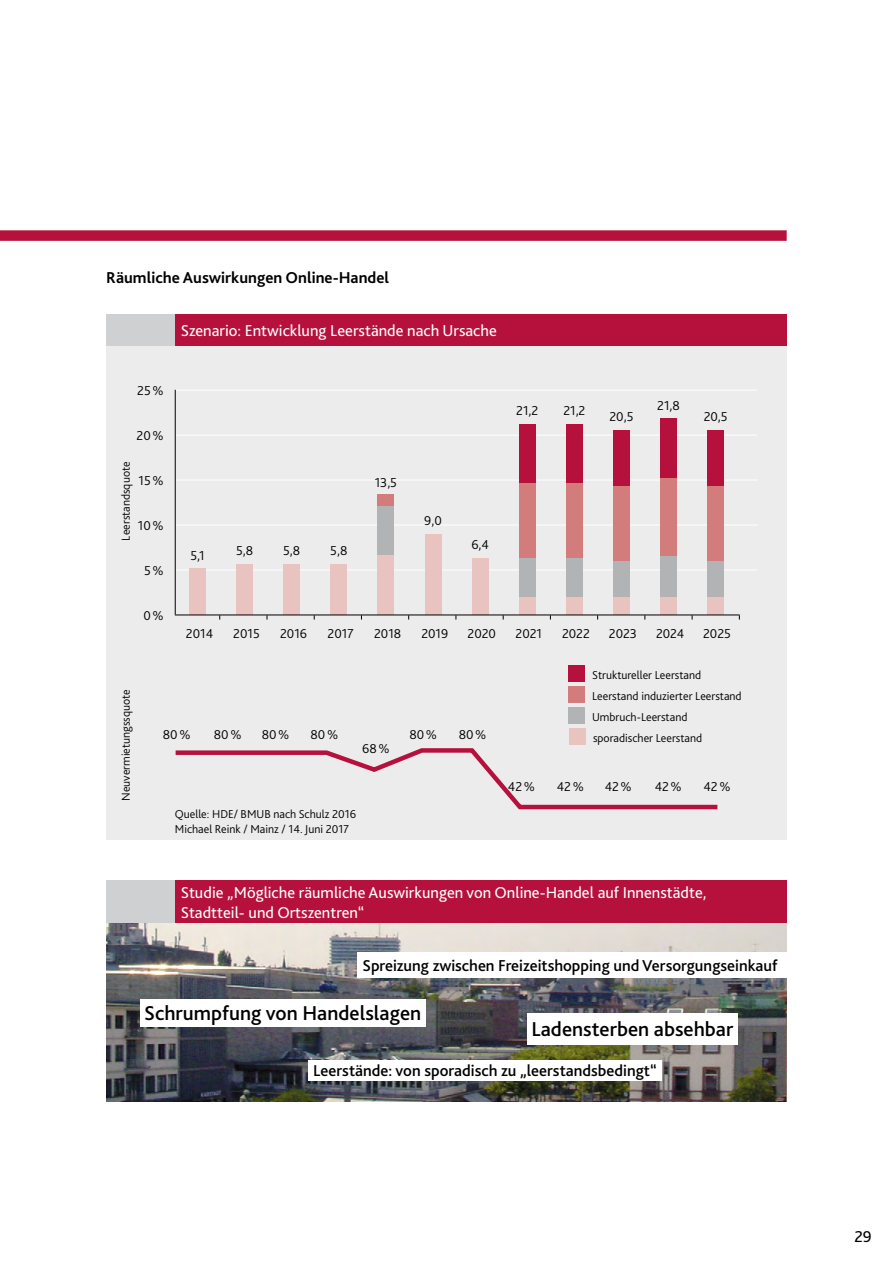
<style>
.page{position:relative;width:893px;height:1263px;background:#fff}
.page>*{position:absolute;margin:0;border:0;box-sizing:border-box;transform-origin:0 0}
.tabelle_normal{font:500 21px "Bliss 2";color:#000}
.bildüber_weiß{font:16.5px/19.5px "Bliss 2";color:#fff}
.tabelle_normal-2{font:500 16.5px "Bliss 2";color:#000}
.Ü4_bold_schwarz{font:700 16.5px "Bliss 2";color:#000}
.t1{font:16.5px "Bliss 2";color:#000}
.tabelle_lb{font:300 13.5px "Bliss 2";color:#000}
.Ü3_bold_rot{font:300 12px "Bliss 2";color:#000}
.kästen-schwarz{font:300 12px "Bliss 2";color:#000}
.Quelle{font:300 12px "Bliss 2";color:#000}
</style>
<div class="page">
<img style="left:106px;top:923px;width:681px;height:179px">
<div style="left:106px;top:314px;width:681px;height:525px;background:#ececed"></div>
<div style="left:174px;top:314px;width:613px;height:32px;background:#b5113c"></div>
<div style="left:106px;top:314px;width:68px;height:32px;background:#cfd0d1"></div>
<div style="left:0;top:230px;width:787px;height:11px;background:#b5113c"></div>
<div style="left:568px;top:665px;width:17px;height:17px;background:#b5113c"></div>
<div style="left:568px;top:686px;width:17px;height:17px;background:#d27c7c"></div>
<div style="left:568px;top:707px;width:17px;height:17px;background:#b1b3b5"></div>
<div style="left:569px;top:728px;width:17px;height:17px;background:#e8c3bf"></div>
<svg style="left:175px;top:748px;width:543px;height:62px"></svg>
<hr style="left:175px;top:480px;width:583px;height:1px;background:#fff">
<hr style="left:175px;top:390px;width:582px;height:1px;background:#fff">
<hr style="left:175px;top:570px;width:582px;height:1px;background:#fff">
<hr style="left:175px;top:435px;width:582px;height:1px;background:#fff">
<hr style="left:175px;top:525px;width:583px;height:1px;background:#fff">
<hr style="left:175px;top:390px;width:1px;height:225px;background:#000">
<div style="left:189px;top:568px;width:17px;height:47px;background:#e8c3bf"></div>
<div style="left:236px;top:564px;width:17px;height:51px;background:#e8c3bf"></div>
<div style="left:283px;top:564px;width:17px;height:51px;background:#e8c3bf"></div>
<div style="left:425px;top:534px;width:16px;height:81px;background:#e8c3bf"></div>
<div style="left:472px;top:558px;width:16px;height:57px;background:#e8c3bf"></div>
<div style="left:330px;top:564px;width:17px;height:51px;background:#e8c3bf"></div>
<div style="left:378px;top:495px;width:16px;height:120px;background:#d27c7c"></div>
<div style="left:378px;top:555px;width:16px;height:60px;background:#e8c3bf"></div>
<div style="left:378px;top:507px;width:16px;height:48px;background:#b1b3b5"></div>
<div style="left:519px;top:424px;width:16px;height:191px;background:#b5113c"></div>
<div style="left:519px;top:483px;width:16px;height:132px;background:#d27c7c"></div>
<div style="left:519px;top:597px;width:16px;height:18px;background:#e8c3bf"></div>
<div style="left:519px;top:559px;width:16px;height:38px;background:#b1b3b5"></div>
<div style="left:566px;top:424px;width:17px;height:191px;background:#b5113c"></div>
<div style="left:566px;top:483px;width:17px;height:132px;background:#d27c7c"></div>
<div style="left:566px;top:597px;width:17px;height:18px;background:#e8c3bf"></div>
<div style="left:566px;top:559px;width:17px;height:38px;background:#b1b3b5"></div>
<div style="left:613px;top:430px;width:17px;height:185px;background:#b5113c"></div>
<div style="left:613px;top:486px;width:17px;height:129px;background:#d27c7c"></div>
<div style="left:613px;top:597px;width:17px;height:18px;background:#e8c3bf"></div>
<div style="left:613px;top:561px;width:17px;height:36px;background:#b1b3b5"></div>
<div style="left:707px;top:430px;width:17px;height:185px;background:#b5113c"></div>
<div style="left:707px;top:486px;width:17px;height:129px;background:#d27c7c"></div>
<div style="left:707px;top:597px;width:17px;height:18px;background:#e8c3bf"></div>
<div style="left:707px;top:561px;width:17px;height:36px;background:#b1b3b5"></div>
<div style="left:660px;top:418px;width:17px;height:197px;background:#b5113c"></div>
<div style="left:660px;top:478px;width:17px;height:137px;background:#d27c7c"></div>
<div style="left:660px;top:597px;width:17px;height:18px;background:#e8c3bf"></div>
<div style="left:660px;top:556px;width:17px;height:41px;background:#b1b3b5"></div>
<hr style="left:175px;top:615px;width:565px;height:1px;background:#000">
<div style="left:357px;top:953px;width:430px;height:25px;background:#fff"></div>
<div style="left:308px;top:1060px;width:354px;height:21px;background:#fff"></div>
<div style="left:527px;top:1013px;width:211px;height:31px;background:#fff"></div>
<div style="left:140px;top:999px;width:285px;height:27px;background:#fff"></div>
<div style="left:174px;top:881px;width:613px;height:42px;background:#b5113c"></div>
<div style="left:106px;top:881px;width:68px;height:42px;background:#cfd0d1"></div>
<p class="Ü4_bold_schwarz" style="left:106px;top:267px;width:284px">Räumliche Auswirkungen Online-Handel</p>
<p class="tabelle_lb" style="left:137px;top:382px;width:28px">25%</p>
<p class="tabelle_lb" style="left:137px;top:427px;width:29px">20%</p>
<p class="tabelle_lb" style="left:138px;top:472px;width:27px">15%</p>
<p class="tabelle_lb" style="left:138px;top:517px;width:27px">10%</p>
<p class="tabelle_lb" style="left:144px;top:562px;width:21px">5%</p>
<p class="tabelle_lb" style="left:143px;top:607px;width:22px">0%</p>
<p class="Quelle" style="left:118px;top:541px;width:81px;rotate:-90deg">Leerstandsquote</p>
<p class="bildüber_weiß" style="left:181px;top:320px;width:318px">Szenario: Entwicklung Leerstände nach Ursache</p>
<p class="tabelle_lb" style="left:190px;top:547px;width:16px">5,1</p>
<p class="tabelle_lb" style="left:236px;top:542px;width:19px">5,8</p>
<p class="tabelle_lb" style="left:283px;top:542px;width:19px">5,8</p>
<p class="tabelle_lb" style="left:330px;top:542px;width:19px">5,8</p>
<p class="tabelle_lb" style="left:375px;top:474px;width:24px">13,5</p>
<p class="tabelle_lb" style="left:424px;top:512px;width:19px">9,0</p>
<p class="tabelle_lb" style="left:516px;top:402px;width:24px">21,2</p>
<p class="tabelle_lb" style="left:563px;top:402px;width:24px">21,2</p>
<p class="tabelle_lb" style="left:471px;top:536px;width:19px">6,4</p>
<p class="tabelle_lb" style="left:657px;top:397px;width:24px">21,8</p>
<p class="tabelle_lb" style="left:609px;top:408px;width:26px">20,5</p>
<p class="tabelle_lb" style="left:704px;top:408px;width:26px">20,5</p>
<p class="tabelle_lb" style="left:186px;top:625px;width:29px">2014</p>
<p class="tabelle_lb" style="left:233px;top:625px;width:28px">2015</p>
<p class="tabelle_lb" style="left:280px;top:625px;width:28px">2016</p>
<p class="tabelle_lb" style="left:328px;top:625px;width:28px">2017</p>
<p class="tabelle_lb" style="left:374px;top:625px;width:29px">2018</p>
<p class="tabelle_lb" style="left:421px;top:625px;width:28px">2019</p>
<p class="tabelle_lb" style="left:468px;top:625px;width:30px">2020</p>
<p class="tabelle_lb" style="left:516px;top:625px;width:28px">2021</p>
<p class="tabelle_lb" style="left:562px;top:625px;width:29px">2022</p>
<p class="tabelle_lb" style="left:609px;top:625px;width:30px">2023</p>
<p class="tabelle_lb" style="left:656px;top:625px;width:30px">2024</p>
<p class="tabelle_lb" style="left:703px;top:625px;width:29px">2025</p>
<p class="Quelle" style="left:118px;top:801px;width:113px;rotate:-90deg">Neuvermietungssquote</p>
<p class="tabelle_lb" style="left:163px;top:726px;width:29px">80%</p>
<p class="tabelle_lb" style="left:214px;top:726px;width:29px">80%</p>
<p class="tabelle_lb" style="left:262px;top:726px;width:29px">80%</p>
<p class="tabelle_lb" style="left:311px;top:726px;width:29px">80%</p>
<p class="tabelle_lb" style="left:409px;top:726px;width:29px">80%</p>
<p class="tabelle_lb" style="left:459px;top:726px;width:29px">80%</p>
<p class="tabelle_lb" style="left:362px;top:740px;width:29px">68%</p>
<p class="kästen-schwarz" style="left:175px;top:807px;width:183px">Quelle: HDE/ BMUB nach Schulz 2016</p>
<p class="kästen-schwarz" style="left:175px;top:822px;width:176px">Michael Reink / Mainz / 14. Juni 2017</p>
<p class="Ü3_bold_rot" style="left:592px;top:667px;width:111px">Struktureller Leerstand</p>
<p class="Ü3_bold_rot" style="left:592px;top:688px;width:151px">Leerstand induzierter Leerstand</p>
<p class="Ü3_bold_rot" style="left:592px;top:709px;width:97px">Umbruch-Leerstand</p>
<p class="Ü3_bold_rot" style="left:593px;top:730px;width:111px">sporadischer Leerstand</p>
<p class="tabelle_lb" style="left:508px;top:778px;width:29px">42%</p>
<p class="tabelle_lb" style="left:557px;top:778px;width:29px">42%</p>
<p class="tabelle_lb" style="left:605px;top:778px;width:29px">42%</p>
<p class="tabelle_lb" style="left:655px;top:778px;width:29px">42%</p>
<p class="tabelle_lb" style="left:704px;top:778px;width:29px">42%</p>
<p class="bildüber_weiß" style="left:181px;top:882px;width:527px">Studie „Mögliche räumliche Auswirkungen von Online-Handel auf Innenstädte,<br>Stadtteil- und Ortszentren“</p>
<p class="tabelle_normal-2" style="left:362px;top:955px;width:417px">Spreizung zwischen Freizeitshopping und Versorgungseinkauf</p>
<p class="tabelle_normal" style="left:144px;top:1000px;width:278px">Schrumpfung von Handelslagen</p>
<p class="tabelle_normal" style="left:531px;top:1016px;width:203px">Ladensterben absehbar</p>
<p class="tabelle_normal-2" style="left:313px;top:1060px;width:345px">Leerstände: von sporadisch zu „leerstandsbedingt“</p>
<p class="t1" style="left:854px;top:1226px;width:19px">29</p>
</div>
